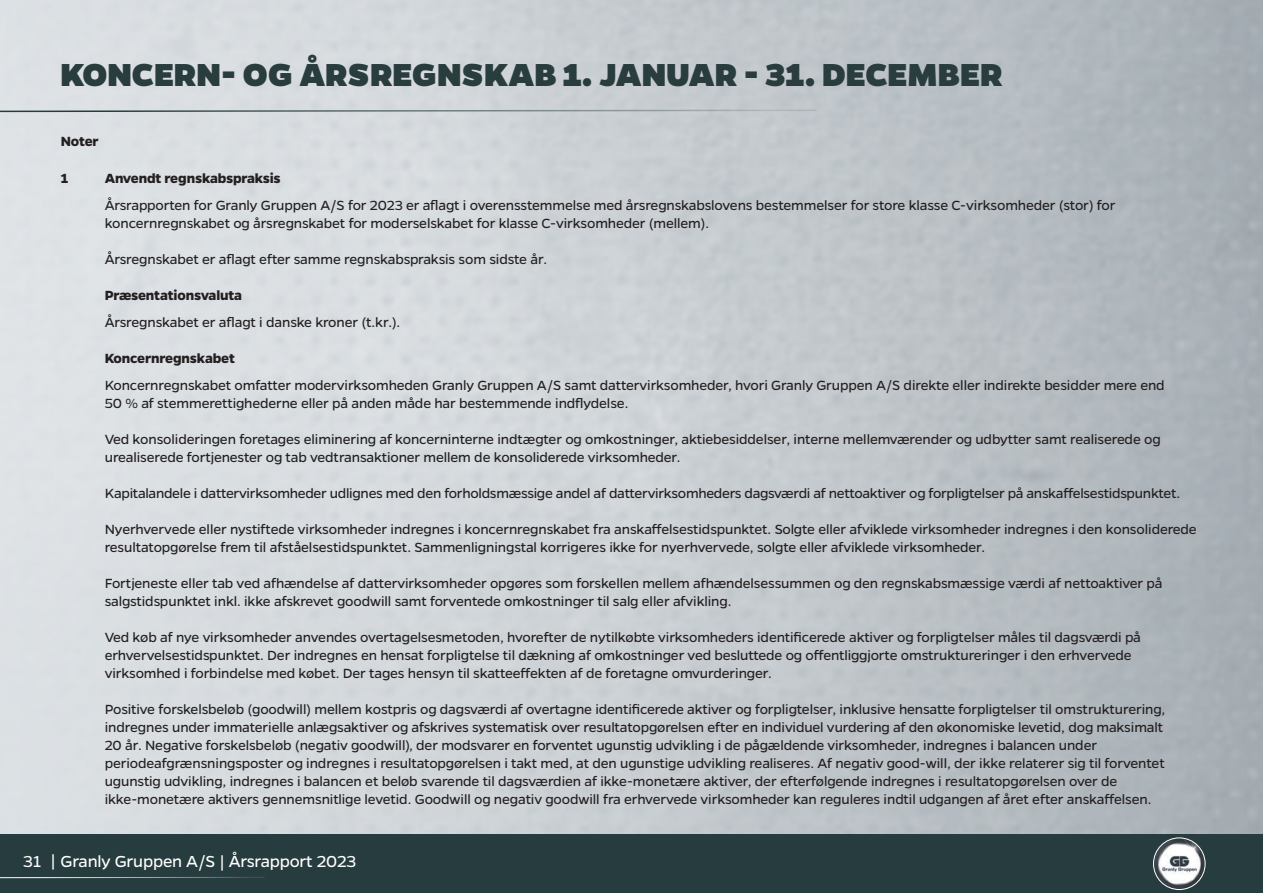
<style>
.page{position:relative;width:1263px;height:893px;background:#fff}
.page>*{position:absolute;margin:0;border:0;box-sizing:border-box;transform-origin:0 0}
.t1{font:800 36px "Gentona";color:#293c3e}
.t2{font:18px "Gentona";letter-spacing:-.01em;color:#fff}
.t3{font:15px/18px "Gentona";letter-spacing:-.01em;color:#231f20}
.t4{font:700 15px "Gentona";letter-spacing:-.01em;color:#231f20}
</style>
<div class="page">
<div style="left:0;top:0;width:1263px;height:886px;background:linear-gradient(to right,#e4e8eb,#abb2b8)"></div>
<div style="left:0;top:834px;width:1263px;height:59px;background:#273c3e"></div>
<svg style="left:0;top:877px;width:265px;height:2px"></svg>
<svg style="left:0;top:109px;width:818px;height:5px;background:#b2b9bd"></svg>
<img style="left:1153px;top:838px;width:52px;height:51px;border-radius:26px">
<div style="left:1153px;top:837px;width:52px;height:53px;border:1px solid #fff;border-radius:50%"></div>
<p class="t1" style="left:61px;top:54px;width:943px">KONCERN- OG ÅRSREGNSKAB 1. JANUAR - 31. DECEMBER</p>
<p class="t4" style="left:61px;top:132px;width:39px">Noter</p>
<p class="t4" style="left:61px;top:170px;width:9px">1</p>
<p class="t4" style="left:105px;top:170px;width:177px">Anvendt regnskabspraksis</p>
<p class="t3" style="left:105px;top:196px;width:1012px">Årsrapporten for Granly Gruppen A/S for 2023 er aflagt i overensstemmelse med årsregnskabslovens bestemmelser for store klasse C-virksomheder (stor) for koncernregnskabet og årsregnskabet for moderselskabet for klasse C-virksomheder (mellem).</p>
<p class="t3" style="left:105px;top:250px;width:444px">Årsregnskabet er aflagt efter samme regnskabspraksis som sidste år.</p>
<p class="t4" style="left:105px;top:287px;width:139px">Præsentationsvaluta</p>
<p class="t3" style="left:105px;top:313px;width:297px">Årsregnskabet er aflagt i danske kroner (t.kr.).</p>
<p class="t4" style="left:105px;top:350px;width:132px">Koncernregnskabet</p>
<p class="t3" style="left:105px;top:376px;width:1061px">Koncernregnskabet omfatter modervirksomheden Granly Gruppen A/S samt dattervirksomheder, hvori Granly Gruppen A/S direkte eller indirekte besidder mere end<br>50 % af stemmerettighederne eller på anden måde har bestemmende indflydelse.</p>
<p class="t3" style="left:105px;top:430px;width:1057px">Ved konsolideringen foretages eliminering af koncerninterne indtægter og omkostninger, aktiebesiddelser, interne mellemværender og udbytter samt realiserede og urealiserede fortjenester og tab vedtransaktioner mellem de konsoliderede virksomheder.</p>
<p class="t3" style="left:105px;top:484px;width:1077px">Kapitalandele i dattervirksomheder udlignes med den forholdsmæssige andel af dattervirksomheders dagsværdi af nettoaktiver og forpligtelser på anskaffelsestidspunktet.</p>
<p class="t3" style="left:105px;top:520px;width:1093px">Nyerhvervede eller nystiftede virksomheder indregnes i koncernregnskabet fra anskaffelsestidspunktet. Solgte eller afviklede virksomheder indregnes i den konsoliderede</p>
<p class="t3" style="left:105px;top:538px;width:882px">resultatopgørelse frem til afståelsestidspunktet. Sammenligningstal korrigeres ikke for nyerhvervede, solgte eller afviklede virksomheder.</p>
<p class="t3" style="left:105px;top:574px;width:1059px">Fortjeneste eller tab ved afhændelse af dattervirksomheder opgøres som forskellen mellem afhændelsessummen og den regnskabsmæssige værdi af nettoaktiver på salgstidspunktet inkl. ikke afskrevet goodwill samt forventede omkostninger til salg eller afvikling.</p>
<p class="t3" style="left:105px;top:628px;width:1038px">Ved køb af nye virksomheder anvendes overtagelsesmetoden, hvorefter de nytilkøbte virksomheders identificerede aktiver og forpligtelser måles til dagsværdi på erhvervelsestidspunktet. Der indregnes en hensat forpligtelse til dækning af omkostninger ved besluttede og offentliggjorte omstruktureringer i den erhvervede virksomhed i forbindelse med købet. Der tages hensyn til skatteeffekten af de foretagne omvurderinger.</p>
<p class="t3" style="left:105px;top:700px;width:1062px">Positive forskelsbeløb (goodwill) mellem kostpris og dagsværdi af overtagne identificerede aktiver og forpligtelser, inklusive hensatte forpligtelser til omstrukturering, indregnes under immaterielle anlægsaktiver og afskrives systematisk over resultatopgørelsen efter en individuel vurdering af den økonomiske levetid, dog maksimalt 20 år. Negative forskelsbeløb (negativ goodwill), der modsvarer en forventet ugunstig udvikling i de pågældende virksomheder, indregnes i balancen under periodeafgrænsningsposter og indregnes i resultatopgørelsen i takt med, at den ugunstige udvikling realiseres. Af negativ good-will, der ikke relaterer sig til forventet ugunstig udvikling, indregnes i balancen et beløb svarende til dagsværdien af ikke-monetære aktiver, der efterfølgende indregnes i resultatopgørelsen over de ikke-monetære aktivers gennemsnitlige levetid. Goodwill og negativ goodwill fra erhvervede virksomheder kan reguleres indtil udgangen af året efter anskaffelsen.</p>
<p class="t2" style="left:23px;top:851px;width:20px">31</p>
<p class="t2" style="left:50px;top:851px;width:307px">| Granly Gruppen A/S | Årsrapport 2023</p>
</div>
